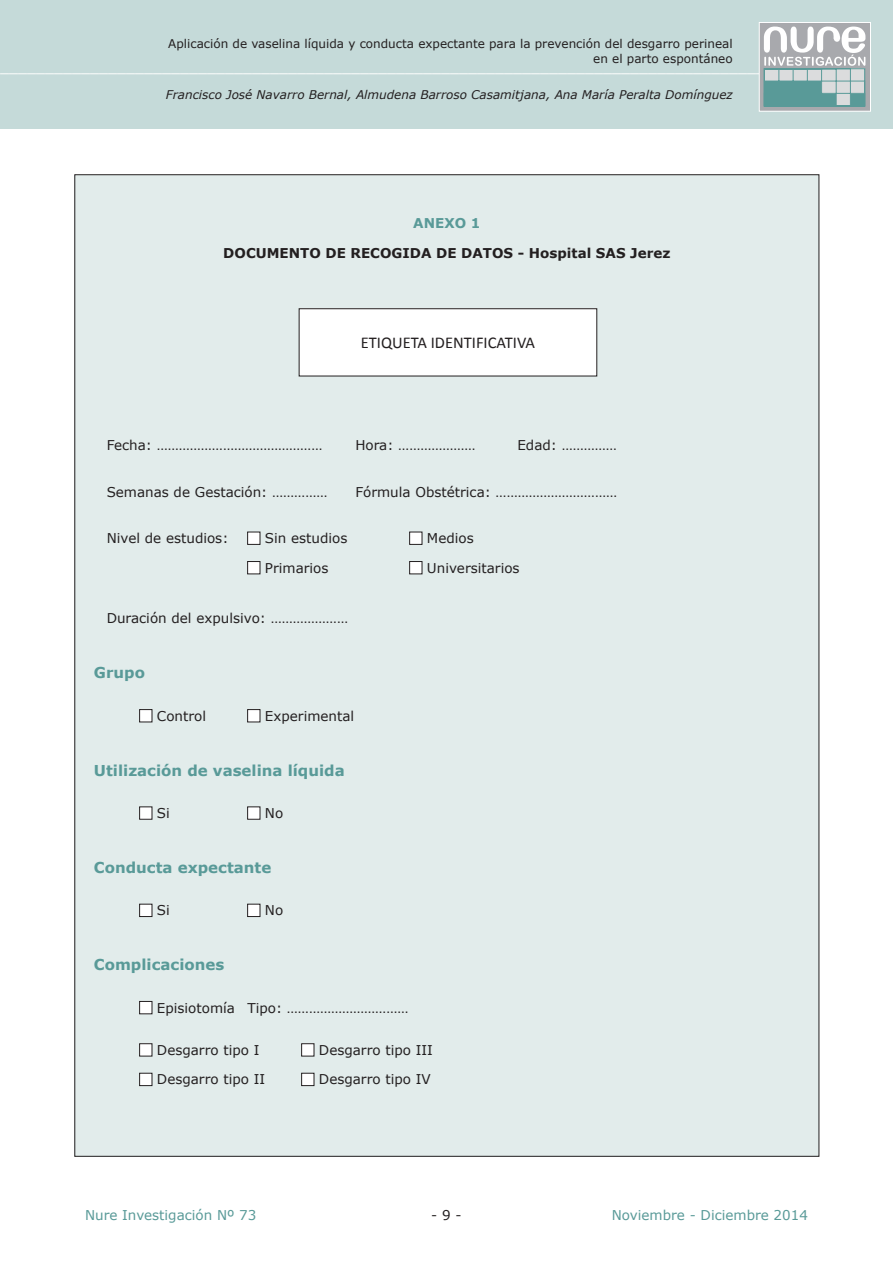
<style>
.page{position:relative;width:893px;height:1263px;background:#fff}
.page>*{position:absolute;margin:0;border:0;box-sizing:border-box;transform-origin:0 0}
.t1{font:18px "Times";color:#fff}
.t2{font:16.5px "Calibri";color:#231f20}
.t3{font:700 15px "Verdana";color:#599a98}
.t4{font:13.5px "Verdana";color:#231f20}
.t5{font:13.5px "Verdana";color:#599a98}
.t6{font:700 13.5px "Verdana";color:#231f20}
.t7{font:700 13.5px "Verdana";color:#599a98}
.t8{font:12px/14.4px "Verdana";color:#231f20;text-align:right}
.t9{font:italic 12px "Verdana";color:#231f20}
</style>
<div class="page">
<div style="left:1px;top:0;width:892px;height:128px;background:#c5dad9"></div>
<hr style="left:0;top:0;width:1px;height:128px;background:#c5dad9">
<div style="left:759px;top:23px;width:111px;height:88px;background:#a8a9ad"></div>
<svg style="left:764px;top:27px;width:102px;height:80px"></svg>
<div style="left:759px;top:22px;width:112px;height:90px;border:1px solid #fff"></div>
<div style="left:75px;top:175px;width:744px;height:981px;background:#e2eceb"></div>
<div style="left:248px;top:532px;width:12px;height:12px;background:#fff"></div>
<div style="left:247px;top:532px;width:13px;height:13px;border:1px solid #231f20"></div>
<div style="left:410px;top:532px;width:12px;height:12px;background:#fff"></div>
<div style="left:409px;top:532px;width:13px;height:13px;border:1px solid #231f20"></div>
<div style="left:248px;top:561px;width:12px;height:13px;background:#fff"></div>
<div style="left:247px;top:561px;width:13px;height:13px;border:1px solid #231f20"></div>
<div style="left:410px;top:561px;width:12px;height:13px;background:#fff"></div>
<div style="left:409px;top:561px;width:13px;height:13px;border:1px solid #231f20"></div>
<div style="left:140px;top:709px;width:12px;height:13px;background:#fff"></div>
<div style="left:139px;top:709px;width:13px;height:13px;border:1px solid #231f20"></div>
<div style="left:248px;top:709px;width:12px;height:13px;background:#fff"></div>
<div style="left:247px;top:709px;width:13px;height:13px;border:1px solid #231f20"></div>
<div style="left:140px;top:807px;width:12px;height:12px;background:#fff"></div>
<div style="left:139px;top:807px;width:13px;height:12px;border:1px solid #231f20"></div>
<div style="left:248px;top:807px;width:12px;height:12px;background:#fff"></div>
<div style="left:247px;top:807px;width:13px;height:12px;border:1px solid #231f20"></div>
<div style="left:140px;top:904px;width:12px;height:12px;background:#fff"></div>
<div style="left:139px;top:904px;width:13px;height:13px;border:1px solid #231f20"></div>
<div style="left:248px;top:904px;width:12px;height:12px;background:#fff"></div>
<div style="left:247px;top:904px;width:13px;height:13px;border:1px solid #231f20"></div>
<div style="left:140px;top:1001px;width:12px;height:13px;background:#fff"></div>
<div style="left:139px;top:1001px;width:13px;height:13px;border:1px solid #231f20"></div>
<div style="left:140px;top:1044px;width:12px;height:12px;background:#fff"></div>
<div style="left:139px;top:1043px;width:13px;height:13px;border:1px solid #231f20"></div>
<div style="left:302px;top:1044px;width:12px;height:12px;background:#fff"></div>
<div style="left:301px;top:1043px;width:13px;height:13px;border:1px solid #231f20"></div>
<div style="left:140px;top:1073px;width:12px;height:12px;background:#fff"></div>
<div style="left:139px;top:1073px;width:13px;height:13px;border:1px solid #231f20"></div>
<div style="left:302px;top:1073px;width:12px;height:12px;background:#fff"></div>
<div style="left:301px;top:1073px;width:13px;height:13px;border:1px solid #231f20"></div>
<div style="left:299px;top:309px;width:298px;height:67px;background:#fff"></div>
<div style="left:299px;top:308px;width:298px;height:68px;border:1px solid #231f20"></div>
<p class="t8" style="left:168px;top:37px;width:566px">Aplicación de vaselina líquida y conducta expectante para la prevención del desgarro perineal en el parto espontáneo</p>
<p class="t9" style="left:166px;top:86px;width:568px">Francisco José Navarro Bernal, Almudena Barroso Casamitjana, Ana María Peralta Domínguez</p>
<h1 class="t1" style="left:0;top:56px;width:838px">_____________________________________________________________________________________________</h1>
<p class="t7" style="left:413px;top:213px;width:69px">ANEXO 1</p>
<p class="t6" style="left:223px;top:244px;width:23px">Documento</p>
<p class="t6" style="left:325px;top:244px;width:36px">de recogida</p>
<p class="t6" style="left:436px;top:244px;width:37px">de datos</p>
<p class="t6" style="left:518px;top:244px;width:154px">- Hospital SAS Jerez</p>
<p class="t2" style="left:361px;top:332px;width:176px">ETIQUETA IDENTIFICATIVA</p>
<p class="t4" style="left:107px;top:436px;width:217px">Fecha: ………………………………………</p>
<p class="t4" style="left:355px;top:436px;width:122px">Hora: …………………</p>
<p class="t4" style="left:517px;top:436px;width:101px">Edad: ……………</p>
<p class="t4" style="left:107px;top:482px;width:222px">Semanas de Gestación: ……………</p>
<p class="t4" style="left:355px;top:482px;width:263px">Fórmula Obstétrica: ……………………………</p>
<p class="t4" style="left:107px;top:529px;width:123px">Nivel de estudios:</p>
<p class="t4" style="left:265px;top:529px;width:84px">Sin estudios</p>
<p class="t4" style="left:427px;top:529px;width:48px">Medios</p>
<p class="t4" style="left:265px;top:558px;width:65px">Primarios</p>
<p class="t4" style="left:427px;top:558px;width:94px">Universitarios</p>
<p class="t4" style="left:107px;top:609px;width:243px">Duración del expulsivo: …………………</p>
<p class="t3" style="left:94px;top:662px;width:53px">Grupo</p>
<p class="t4" style="left:157px;top:706px;width:51px">Control</p>
<p class="t4" style="left:265px;top:706px;width:91px">Experimental</p>
<p class="t3" style="left:94px;top:760px;width:252px">Utilización de vaselina líquida</p>
<p class="t4" style="left:157px;top:804px;width:14px">Si</p>
<p class="t4" style="left:265px;top:804px;width:20px">No</p>
<p class="t3" style="left:94px;top:857px;width:179px">Conducta expectante</p>
<p class="t4" style="left:157px;top:901px;width:14px">Si</p>
<p class="t4" style="left:265px;top:901px;width:20px">No</p>
<p class="t3" style="left:94px;top:954px;width:132px">Complicaciones</p>
<p class="t4" style="left:157px;top:998px;width:253px">Episiotomía Tipo: ……………………………</p>
<p class="t4" style="left:157px;top:1040px;width:104px">Desgarro tipo I</p>
<p class="t4" style="left:319px;top:1040px;width:115px">Desgarro tipo III</p>
<p class="t4" style="left:157px;top:1070px;width:110px">Desgarro tipo II</p>
<p class="t4" style="left:319px;top:1070px;width:113px">Desgarro tipo IV</p>
<p class="t5" style="left:85px;top:1206px;width:173px">Nure Investigación Nº 73</p>
<p class="t4" style="left:431px;top:1206px;width:32px">- 9 -</p>
<p class="t5" style="left:612px;top:1206px;width:198px">Noviembre - Diciembre 2014</p>
</div>
